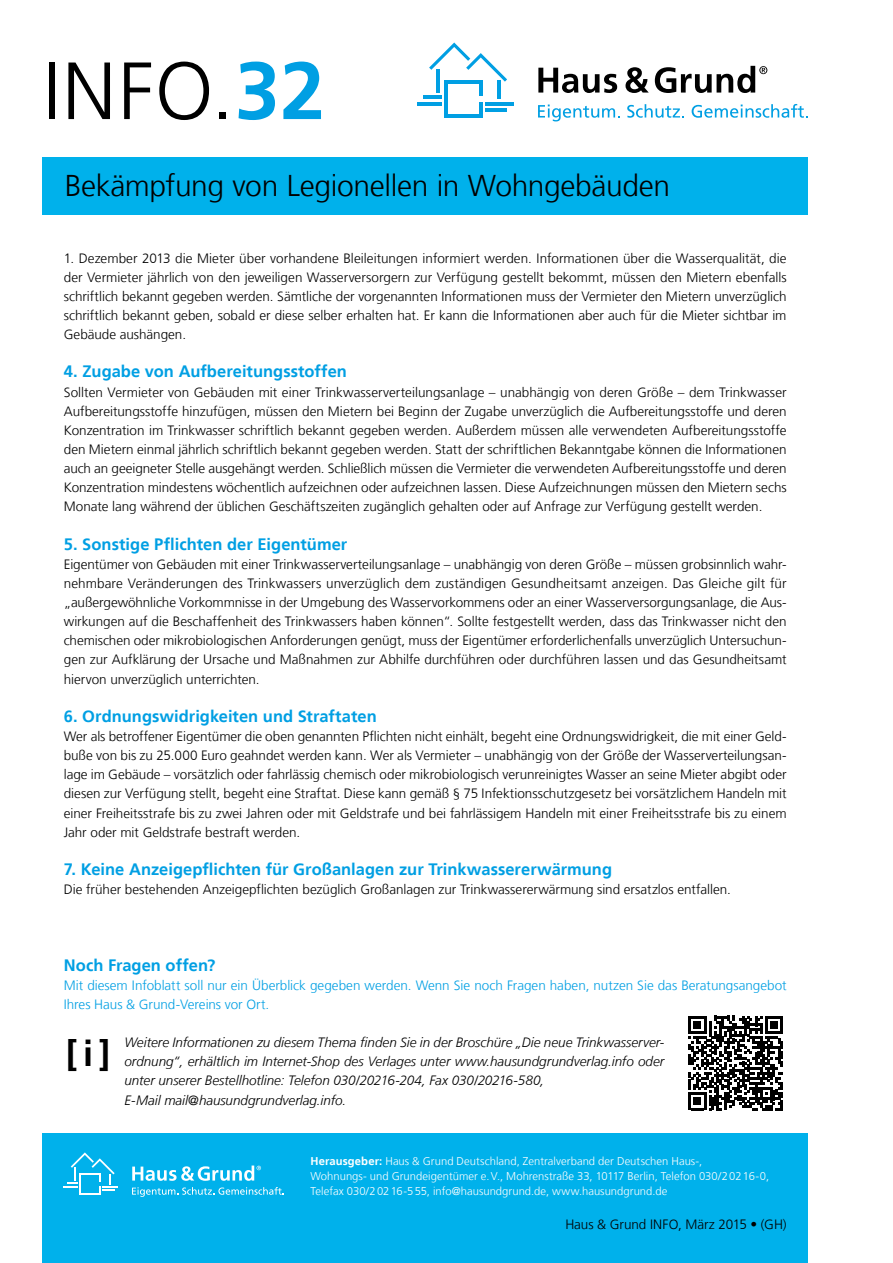
<style>
.page{position:relative;width:893px;height:1263px;background:#fff}
.page>*{position:absolute;margin:0;border:0;box-sizing:border-box;transform-origin:0 0}
.t1{font:300 81px "Frutiger LT";color:#000}
.t2{font:700 36px "Frutiger LT";color:#000}
.t3{font:300 30px "Frutiger LT";letter-spacing:-.015em;color:#000}
.t4{font:700 16.5px "Frutiger LT";color:#009fe3}
.t5{font:300 13.5px/19.2px "Frutiger LT";color:#000;text-align:justify}
.t6{font:italic 300 13.5px/19.2px "Frutiger LT";color:#000}
.t7{font:300 13.5px/19.2px "Frutiger LT";color:#009fe3}
.t8{font:300 11.25px/15px "Frutiger LT";letter-spacing:.005em;color:#fff}
.s1{font-weight:700;color:#009fe3}
.s2{font-weight:700}
</style>
<div class="page">
<hr style="left:445px;top:80px;width:3px;height:38px;background:#009fe3">
<hr style="left:479px;top:102px;width:3px;height:16px;background:#009fe3">
<hr style="left:445px;top:114px;width:37px;height:4px;background:#009fe3">
<hr style="left:445px;top:80px;width:37px;height:3px;background:#009fe3">
<hr style="left:485px;top:108px;width:22px;height:3px;background:#009fe3">
<hr style="left:485px;top:102px;width:28px;height:3px;background:#009fe3">
<hr style="left:479px;top:80px;width:3px;height:16px;background:#009fe3">
<hr style="left:498px;top:81px;width:3px;height:18px;background:#009fe3">
<hr style="left:423px;top:96px;width:19px;height:3px;background:#009fe3">
<hr style="left:417px;top:102px;width:25px;height:3px;background:#009fe3">
<hr style="left:436px;top:69px;width:3px;height:24px;background:#009fe3">
<svg style="left:429px;top:43px;width:78px;height:39px"></svg>
<svg style="left:538px;top:68px;width:79px;height:25px"></svg>
<svg style="left:625px;top:67px;width:24px;height:26px"></svg>
<svg style="left:655px;top:66px;width:112px;height:27px"></svg>
<svg style="left:538px;top:105px;width:82px;height:16px"></svg>
<svg style="left:627px;top:104px;width:57px;height:14px"></svg>
<svg style="left:692px;top:104px;width:116px;height:14px"></svg>
<div style="left:43px;top:1133px;width:765px;height:130px;background:#00b1eb"></div>
<svg style="left:64px;top:1152px;width:54px;height:43px"></svg>
<svg style="left:132px;top:1165px;width:129px;height:16px"></svg>
<svg style="left:132px;top:1187px;width:152px;height:10px"></svg>
<div style="left:43px;top:157px;width:765px;height:58px;background:#00b1eb"></div>
<svg style="left:688px;top:1016px;width:95px;height:94px"></svg>
<h1 class="t1" style="left:43px;top:45px;width:284px">INFO.<span class="s1">32</span></h1>
<h3 class="t3" style="left:65px;top:168px;width:607px">Bekämpfung von Legionellen in Wohngebäuden</h3>
<p class="t5" style="left:64px;top:248px;width:724px">1. Dezember 2013 die Mieter über vorhandene Bleileitungen informiert werden. Informationen über die Wasserqualität, die der Vermieter jährlich von den jeweiligen Wasserversorgern zur Verfügung gestellt bekommt, müssen den Mietern ebenfalls schriftlich bekannt gegeben werden. Sämtliche der vorgenannten Informationen muss der Vermieter den Mietern unverzüglich schriftlich bekannt geben, sobald er diese selber erhalten hat. Er kann die Informationen aber auch für die Mieter sichtbar im Gebäude aushängen.</p>
<p class="t4" style="left:64px;top:362px;width:285px">4. Zugabe von Aufbereitungsstoffen</p>
<p class="t5" style="left:64px;top:382px;width:724px">Sollten Vermieter von Gebäuden mit einer Trinkwasserverteilungsanlage – unabhängig von deren Größe – dem Trinkwasser Aufbereitungsstoffe hinzufügen, müssen den Mietern bei Beginn der Zugabe unverzüglich die Aufbereitungsstoffe und deren Konzentration im Trinkwasser schriftlich bekannt gegeben werden. Außerdem müssen alle verwendeten Aufbereitungsstoffe den Mietern einmal jährlich schriftlich bekannt gegeben werden. Statt der schriftlichen Bekanntgabe können die Informationen auch an geeigneter Stelle ausgehängt werden. Schließlich müssen die Vermieter die verwendeten Aufbereitungsstoffe und deren Konzentration mindestens wöchentlich aufzeichnen oder aufzeichnen lassen. Diese Aufzeichnungen müssen den Mietern sechs Monate lang während der üblichen Geschäftszeiten zugänglich gehalten oder auf Anfrage zur Verfügung gestellt werden.</p>
<p class="t4" style="left:64px;top:534px;width:285px">5. Sonstige Pflichten der Eigentümer</p>
<p class="t5" style="left:64px;top:555px;width:724px">Eigentümer von Gebäuden mit einer Trinkwasserverteilungsanlage – unabhängig von deren Größe – müssen grobsinnlich wahr&shy;nehmbare Veränderungen des Trinkwassers unverzüglich dem zuständigen Gesundheitsamt anzeigen. Das Gleiche gilt für „außergewöhnliche Vorkommnisse in der Umgebung des Wasservorkommens oder an einer Wasserversorgungsanlage, die Aus&shy;wirkungen auf die Beschaffenheit des Trinkwassers haben können“. Sollte festgestellt werden, dass das Trinkwasser nicht den chemischen oder mikrobiologischen Anforderungen genügt, muss der Eigentümer erforderlichenfalls unverzüglich Untersuchun&shy;gen zur Aufklärung der Ursache und Maßnahmen zur Abhilfe durchführen oder durchführen lassen und das Gesundheitsamt hiervon unverzüglich unterrichten.</p>
<p class="t4" style="left:64px;top:706px;width:314px">6. Ordnungswidrigkeiten und Straftaten</p>
<p class="t5" style="left:64px;top:727px;width:724px">Wer als betroffener Eigentümer die oben genannten Pflichten nicht einhält, begeht eine Ordnungswidrigkeit, die mit einer Geld&shy;buße von bis zu 25.000 Euro geahndet werden kann. Wer als Vermieter – unabhängig von der Größe der Wasserverteilungsan&shy;lage im Gebäude – vorsätzlich oder fahrlässig chemisch oder mikrobiologisch verunreinigtes Wasser an seine Mieter abgibt oder diesen zur Verfügung stellt, begeht eine Straftat. Diese kann gemäß § 75 Infektionsschutzgesetz bei vorsätzlichem Handeln mit einer Freiheitsstrafe bis zu zwei Jahren oder mit Geldstrafe und bei fahrlässigem Handeln mit einer Freiheitsstrafe bis zu einem Jahr oder mit Geldstrafe bestraft werden.</p>
<p class="t4" style="left:64px;top:859px;width:550px">7. Keine Anzeigepflichten für Großanlagen zur Trinkwassererwärmung</p>
<p class="t5" style="left:64px;top:880px;width:669px">Die früher bestehenden Anzeigepflichten bezüglich Großanlagen zur Trinkwassererwärmung sind ersatzlos entfallen.</p>
<p class="t4" style="left:64px;top:955px;width:153px">Noch Fragen offen?</p>
<p class="t7" style="left:64px;top:976px;width:724px">Mit diesem Infoblatt soll nur ein Überblick gegeben werden. Wenn Sie noch Fragen haben, nutzen Sie das Beratungsangebot<br>Ihres Haus &amp; Grund-Vereins vor Ort.</p>
<h2 class="t2" style="left:66px;top:1033px;width:46px">[i]</h2>
<p class="t6" style="left:124px;top:1033px;width:542px">Weitere Informationen zu diesem Thema finden Sie in der Broschüre „Die neue Trinkwasserver&shy;ordnung“, erhältlich im Internet-Shop des Verlages unter www.hausundgrundverlag.info oder unter unserer Bestellhotline: Telefon 030/20216-204, Fax 030/20216-580,<br>E-Mail mail@hausundgrundverlag.info.</p>
<p class="t8" style="left:310px;top:1154px;width:460px"><span class="s2">Herausgeber:</span> Haus &amp; Grund Deutschland, Zentralverband der Deutschen Haus-,<br>Wohnungs- und Grundeigentümer e.V., Mohrenstraße 33, 10117 Berlin, Telefon 030/20216-0,<br>Telefax 030/20216-555, info@hausundgrund.de, www.hausundgrund.de</p>
<p class="t5" style="left:565px;top:1215px;width:223px">Haus &amp; Grund INFO, März 2015 • (GH)</p>
</div>
